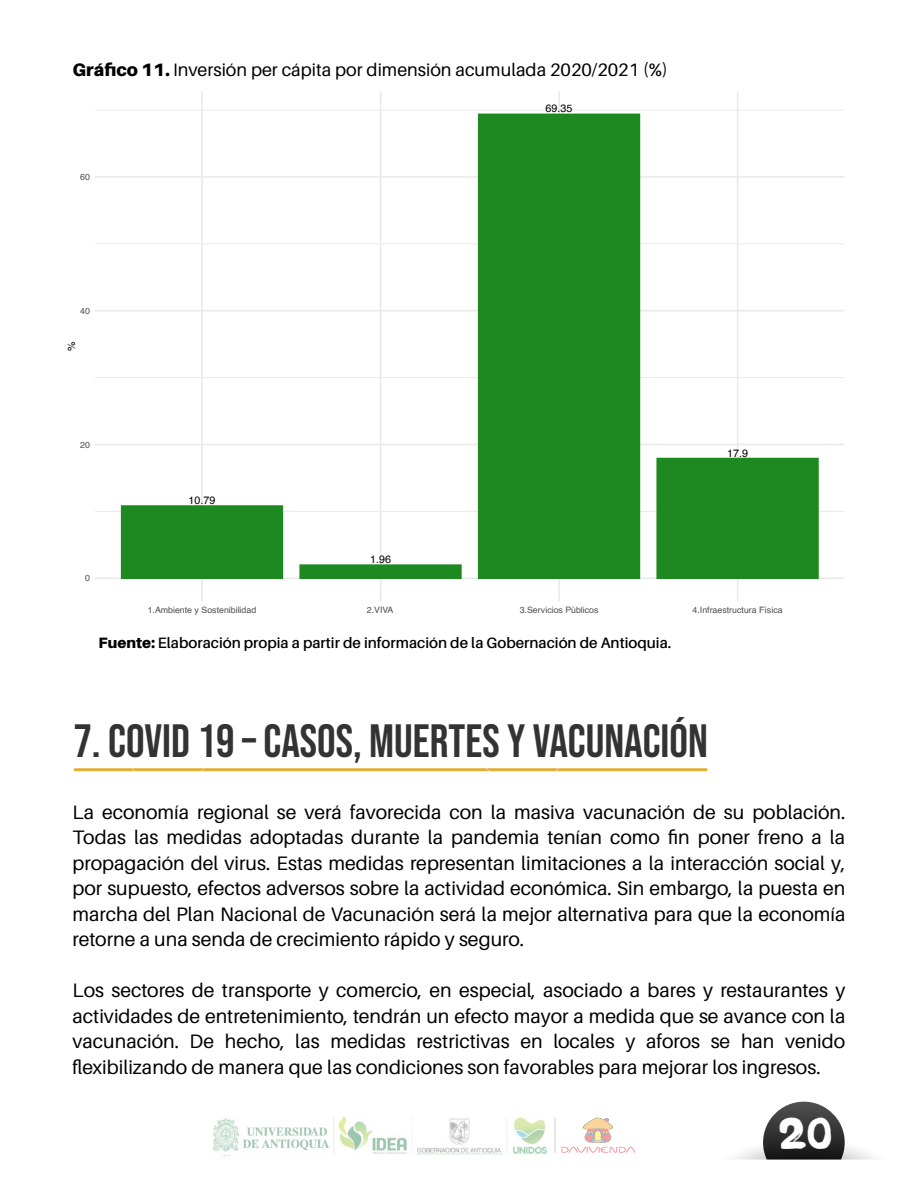
<style>
.page{position:relative;width:918px;height:1188px;background:#fff}
.page>*{position:absolute;margin:0;border:0;box-sizing:border-box;transform-origin:0 0}
.t1{font:46.5px "Bebas Neue";color:#333}
.t2{font:44.85px "DK Plakkaat";color:#fff}
.t3{font:19.5px/25.5px "Aileron";color:#000;text-align:justify}
.t4{font:18px "Aileron";color:#000}
.t5{font:600 15px "Aileron";color:#000}
.t6{font:10.8px "Helvetica";color:#000}
.t7{font:8.85px "Helvetica";color:#4d4d4d}
.s1{font-weight:900}
</style>
<div class="page">
<img style="left:213px;top:1116px;width:342px;height:41px">
<svg style="left:561px;top:1118px;width:74px;height:35px"></svg>
<hr style="left:555px;top:1118px;width:1px;height:35px;background:#868686">
<svg style="left:735px;top:1102px;width:139px;height:58px"></svg>
<hr style="left:75px;top:768px;width:631px;height:3px;background:#bfbfbf">
<hr style="left:95px;top:110px;width:750px;height:1px;background:#eaeaea">
<hr style="left:95px;top:243px;width:750px;height:1px;background:#eaeaea">
<hr style="left:95px;top:377px;width:750px;height:1px;background:#eaeaea">
<hr style="left:95px;top:511px;width:750px;height:1px;background:#eaeaea">
<hr style="left:737px;top:91px;width:1px;height:510px;background:#eaeaea">
<hr style="left:558px;top:91px;width:2px;height:510px;background:#eaeaea">
<hr style="left:380px;top:91px;width:1px;height:510px;background:#eaeaea">
<hr style="left:201px;top:91px;width:2px;height:510px;background:#eaeaea">
<hr style="left:95px;top:176px;width:750px;height:2px;background:#eaeaea">
<hr style="left:95px;top:310px;width:750px;height:2px;background:#eaeaea">
<hr style="left:95px;top:444px;width:750px;height:1px;background:#eaeaea">
<hr style="left:95px;top:577px;width:750px;height:2px;background:#eaeaea">
<div style="left:121px;top:505px;width:162px;height:74px;background:#1f8921;border:2px solid #1f8921"></div>
<div style="left:478px;top:114px;width:162px;height:465px;background:#1f8921"></div>
<div style="left:656px;top:458px;width:163px;height:121px;background:#1f8921;border:2px solid #1f8921"></div>
<div style="left:299px;top:564px;width:163px;height:15px;background:#1f8921;border:2px solid #1f8921"></div>
<p class="t4" style="left:73px;top:60px;width:597px"><span class="s1">Gráfico 11.</span> Inversión per cápita por dimensión acumulada 2020/2021 (%)</p>
<p class="t7" style="left:80px;top:170px;width:11px">60</p>
<p class="t6" style="left:546px;top:100px;width:28px">69.35</p>
<p class="t7" style="left:80px;top:304px;width:11px">40</p>
<p class="t6" style="left:63px;top:351px;width:11px;rotate:-90deg">%</p>
<p class="t7" style="left:80px;top:438px;width:11px">20</p>
<p class="t6" style="left:189px;top:492px;width:28px">10.79</p>
<p class="t6" style="left:727px;top:444px;width:22px">17.9</p>
<p class="t7" style="left:85px;top:571px;width:6px">0</p>
<p class="t6" style="left:370px;top:551px;width:22px">1.96</p>
<p class="t7" style="left:148px;top:603px;width:110px">1.Ambiente y Sostenibilidad</p>
<p class="t7" style="left:367px;top:603px;width:28px">2.VIVA</p>
<p class="t7" style="left:520px;top:603px;width:80px">3.Servicios Públicos</p>
<p class="t7" style="left:693px;top:603px;width:92px">4.Infraestructura Física</p>
<p class="t5" style="left:99px;top:635px;width:574px"><span class="s1">Fuente:</span> Elaboración propia a partir de información de la Gobernación de Antioquia.</p>
<h1 class="t1" style="left:73px;top:714px;width:636px">7. COVID 19 – CASOS, MUERTES Y VACUNACIÓN</h1>
<p class="t3" style="left:73px;top:799px;width:774px">La economía regional se verá favorecida con la masiva vacunación de su población.<br>Todas las medidas adoptadas durante la pandemia tenían como fin poner freno a la propagación del virus. Estas medidas representan limitaciones a la interacción social y, por supuesto, efectos adversos sobre la actividad económica. Sin embargo, la puesta en marcha del Plan Nacional de Vacunación será la mejor alternativa para que la economía retorne a una senda de crecimiento rápido y seguro.</p>
<p class="t3" style="left:73px;top:978px;width:774px">Los sectores de transporte y comercio, en especial, asociado a bares y restaurantes y actividades de entretenimiento, tendrán un efecto mayor a medida que se avance con la vacunación. De hecho, las medidas restrictivas en locales y aforos se han venido flexibilizando de manera que las condiciones son favorables para mejorar los ingresos.</p>
<h2 class="t2" style="left:779px;top:1106px;width:55px">20</h2>
</div>
